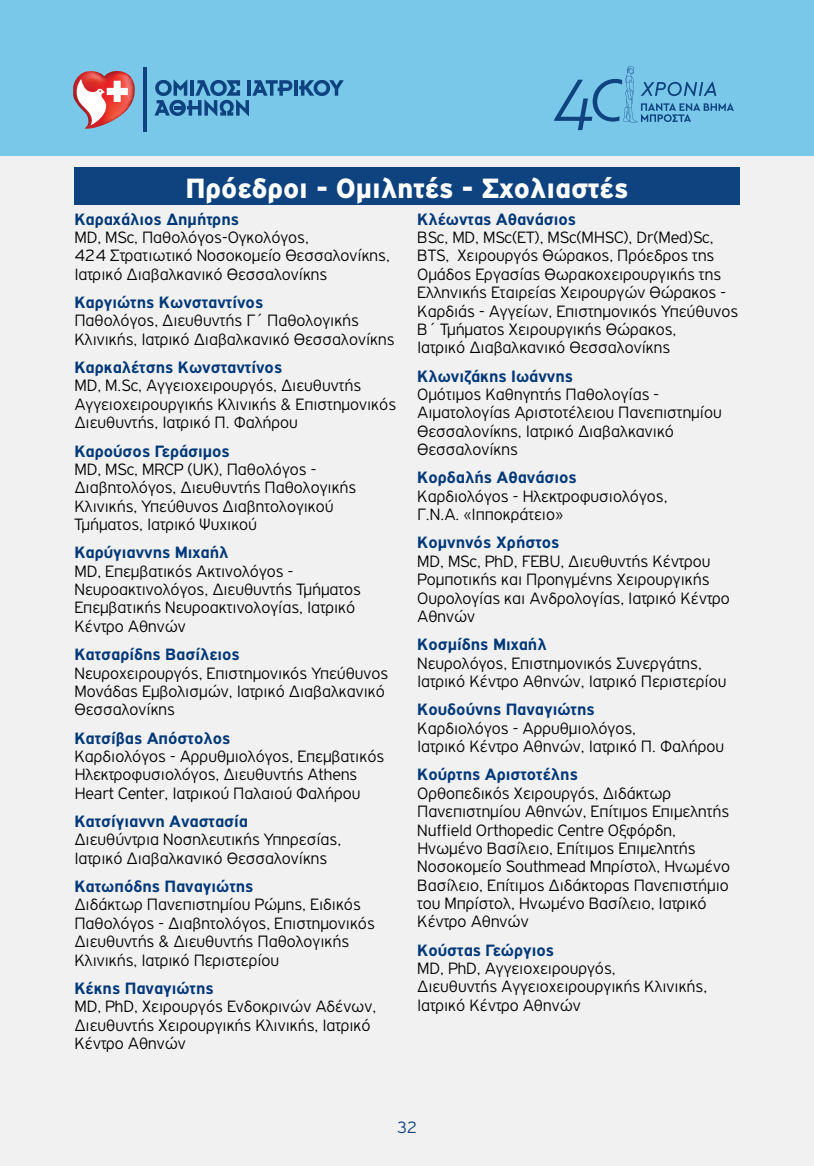
<style>
.page{position:relative;width:814px;height:1166px;background:#f1f1f2}
.page>*{position:absolute;margin:0;border:0;box-sizing:border-box;transform-origin:0 0}
.t1{font:900 29.75px "PF Highway Gothic";color:#fff}
.t2{font:300 17.5px/18.4px "PF Highway Gothic";color:#000}
.t3{font:700 17.5px "PF Highway Gothic";color:#003878}
.t4{font:300 17.5px "PF Highway Gothic";color:#0f4380}
</style>
<div class="page">
<div style="left:0;top:0;width:814px;height:156px;background:#79c8ea"></div>
<hr style="left:144px;top:67px;width:3px;height:65px;background:#0f4380">
<svg style="left:73px;top:71px;width:62px;height:58px"></svg>
<hr style="left:294px;top:80px;width:3px;height:16px;background:#0f4380">
<svg style="left:299px;top:80px;width:45px;height:16px"></svg>
<svg style="left:154px;top:79px;width:138px;height:37px"></svg>
<svg style="left:554px;top:66px;width:180px;height:64px"></svg>
<hr style="left:813px;top:0;width:1px;height:156px;background:#81d4f7">
<div style="left:74px;top:168px;width:665px;height:36px;background:#0f437f"></div>
<h1 class="t1" style="left:185px;top:171px;width:444px">Πρόεδροι - Ομιλητές - Σχολιαστές</h1>
<p class="t3" style="left:74px;top:209px;width:166px">Καραχάλιος Δημήτρης</p>
<p class="t2" style="left:74px;top:228px;width:317px">MD, MSc, Παθολόγος-Ογκολόγος,<br>424 Στρατιωτικό Νοσοκομείο Θεσσαλονίκης,<br>Ιατρικό Διαβαλκανικό Θεσσαλονίκης</p>
<p class="t3" style="left:74px;top:293px;width:190px">Καργιώτης Κωνσταντίνος</p>
<p class="t2" style="left:74px;top:311px;width:321px">Παθολόγος, Διευθυντής Γ΄ Παθολογικής<br>Κλινικής, Ιατρικό Διαβαλκανικό Θεσσαλονίκης</p>
<p class="t3" style="left:74px;top:358px;width:209px">Καρκαλέτσης Κωνσταντίνος</p>
<p class="t2" style="left:74px;top:376px;width:323px">MD, M.Sc, Αγγειοχειρουργός, Διευθυντής<br>Αγγειοχειρουργικής Κλινικής &amp; Επιστημονικός<br>Διευθυντής, Ιατρικό Π. Φαλήρου</p>
<p class="t3" style="left:74px;top:441px;width:157px">Καρούσος Γεράσιμος</p>
<p class="t2" style="left:74px;top:460px;width:283px">MD, MSc, MRCP (UK), Παθολόγος - Διαβητολόγος, Διευθυντής Παθολογικής Κλινικής, Υπεύθυνος Διαβητολογικού Τμήματος, Ιατρικό Ψυχικού</p>
<p class="t3" style="left:74px;top:543px;width:156px">Καρύγιαννης Μιχαήλ</p>
<p class="t2" style="left:74px;top:562px;width:288px">MD, Επεμβατικός Ακτινολόγος -<br>Νευροακτινολόγος, Διευθυντής Τμήματος<br>Επεμβατικής Νευροακτινολογίας, Ιατρικό<br>Κέντρο Αθηνών</p>
<p class="t3" style="left:74px;top:645px;width:167px">Κατσαρίδης Βασίλειος</p>
<p class="t2" style="left:74px;top:663px;width:315px">Νευροχειρουργός, Επιστημονικός Υπεύθυνος<br>Μονάδας Εμβολισμών, Ιατρικό Διαβαλκανικό<br>Θεσσαλονίκης</p>
<p class="t3" style="left:74px;top:728px;width:157px">Κατσίβας Απόστολος</p>
<p class="t2" style="left:74px;top:747px;width:311px">Καρδιολόγος - Αρρυθμιολόγος, Επεμβατικός<br>Ηλεκτροφυσιολόγος, Διευθυντής Athens<br>Heart Center, Ιατρικού Παλαιού Φαλήρου</p>
<p class="t3" style="left:74px;top:812px;width:175px">Κατσίγιαννη Αναστασία</p>
<p class="t2" style="left:74px;top:830px;width:268px">Διευθύντρια Νοσηλευτικής Υπηρεσίας,<br>Ιατρικό Διαβαλκανικό Θεσσαλονίκης</p>
<p class="t3" style="left:74px;top:877px;width:181px">Κατωπόδης Παναγιώτης</p>
<p class="t2" style="left:74px;top:895px;width:302px">Διδάκτωρ Πανεπιστημίου Ρώμης, Ειδικός Παθολόγος - Διαβητολόγος, Επιστημονικός Διευθυντής &amp; Διευθυντής Παθολογικής Κλινικής, Ιατρικό Περιστερίου</p>
<p class="t3" style="left:74px;top:978px;width:141px">Κέκης Παναγιώτης</p>
<p class="t2" style="left:74px;top:997px;width:303px">MD, PhD, Χειρουργός Ενδοκρινών Αδένων,<br>Διευθυντής Χειρουργικής Κλινικής, Ιατρικό<br>Κέντρο Αθηνών</p>
<p class="t3" style="left:417px;top:209px;width:160px">Κλέωντας Αθανάσιος</p>
<p class="t2" style="left:417px;top:228px;width:322px">BSc, MD, MSc(ET), MSc(MHSC), Dr(Med)Sc, BTS, Χειρουργός Θώρακος, Πρόεδρος της Ομάδος Εργασίας Θωρακοχειρουργικής της Ελληνικής Εταιρείας Χειρουργών Θώρακος - Καρδιάς - Αγγείων, Επιστημονικός Υπεύθυνος Β΄ Τμήματος Χειρουργικής Θώρακος,<br>Ιατρικό Διαβαλκανικό Θεσσαλονίκης</p>
<p class="t3" style="left:417px;top:366px;width:157px">Κλωνιζάκης Ιωάννης</p>
<p class="t2" style="left:417px;top:385px;width:306px">Ομότιμος Καθηγητής Παθολογίας -<br>Αιματολογίας Αριστοτέλειου Πανεπιστημίου<br>Θεσσαλονίκης, Ιατρικό Διαβαλκανικό<br>Θεσσαλονίκης</p>
<p class="t3" style="left:417px;top:468px;width:161px">Κορδαλής Αθανάσιος</p>
<p class="t2" style="left:417px;top:487px;width:252px">Καρδιολόγος - Ηλεκτροφυσιολόγος,<br>Γ.Ν.Α. «Ιπποκράτειο»</p>
<p class="t3" style="left:417px;top:533px;width:144px">Κομνηνός Χρήστος</p>
<p class="t2" style="left:417px;top:552px;width:314px">MD, MSc, PhD, FEBU, Διευθυντής Κέντρου Ρομποτικής και Προηγμένης Χειρουργικής Ουρολογίας και Ανδρολογίας, Ιατρικό Κέντρο Αθηνών</p>
<p class="t3" style="left:417px;top:635px;width:131px">Κοσμίδης Μιχαήλ</p>
<p class="t2" style="left:417px;top:654px;width:310px">Νευρολόγος, Επιστημονικός Συνεργάτης,<br>Ιατρικό Κέντρο Αθηνών, Ιατρικό Περιστερίου</p>
<p class="t3" style="left:417px;top:700px;width:179px">Κουδούνης Παναγιώτης</p>
<p class="t2" style="left:417px;top:719px;width:308px">Καρδιολόγος - Αρρυθμιολόγος,<br>Ιατρικό Κέντρο Αθηνών, Ιατρικό Π. Φαλήρου</p>
<p class="t3" style="left:417px;top:765px;width:162px">Κούρτης Αριστοτέλης</p>
<p class="t2" style="left:417px;top:784px;width:314px">Ορθοπεδικός Χειρουργός, Διδάκτωρ Πανεπιστημίου Αθηνών, Επίτιμος Επιμελητής Nuffield Orthopedic Centre Οξφόρδη, Ηνωμένο Βασίλειο, Επίτιμος Επιμελητής Νοσοκομείο Southmead Μπρίστολ, Ηνωμένο Βασίλειο, Επίτιμος Διδάκτορας Πανεπιστήμιο του Μπρίστολ, Ηνωμένο Βασίλειο, Ιατρικό Κέντρο Αθηνών</p>
<p class="t3" style="left:417px;top:940px;width:138px">Κούστας Γεώργιος</p>
<p class="t2" style="left:417px;top:959px;width:291px">MD, PhD, Αγγειοχειρουργός,<br>Διευθυντής Αγγειοχειρουργικής Κλινικής,<br>Ιατρικό Κέντρο Αθηνών</p>
<p class="t4" style="left:397px;top:1117px;width:22px">32</p>
</div>
